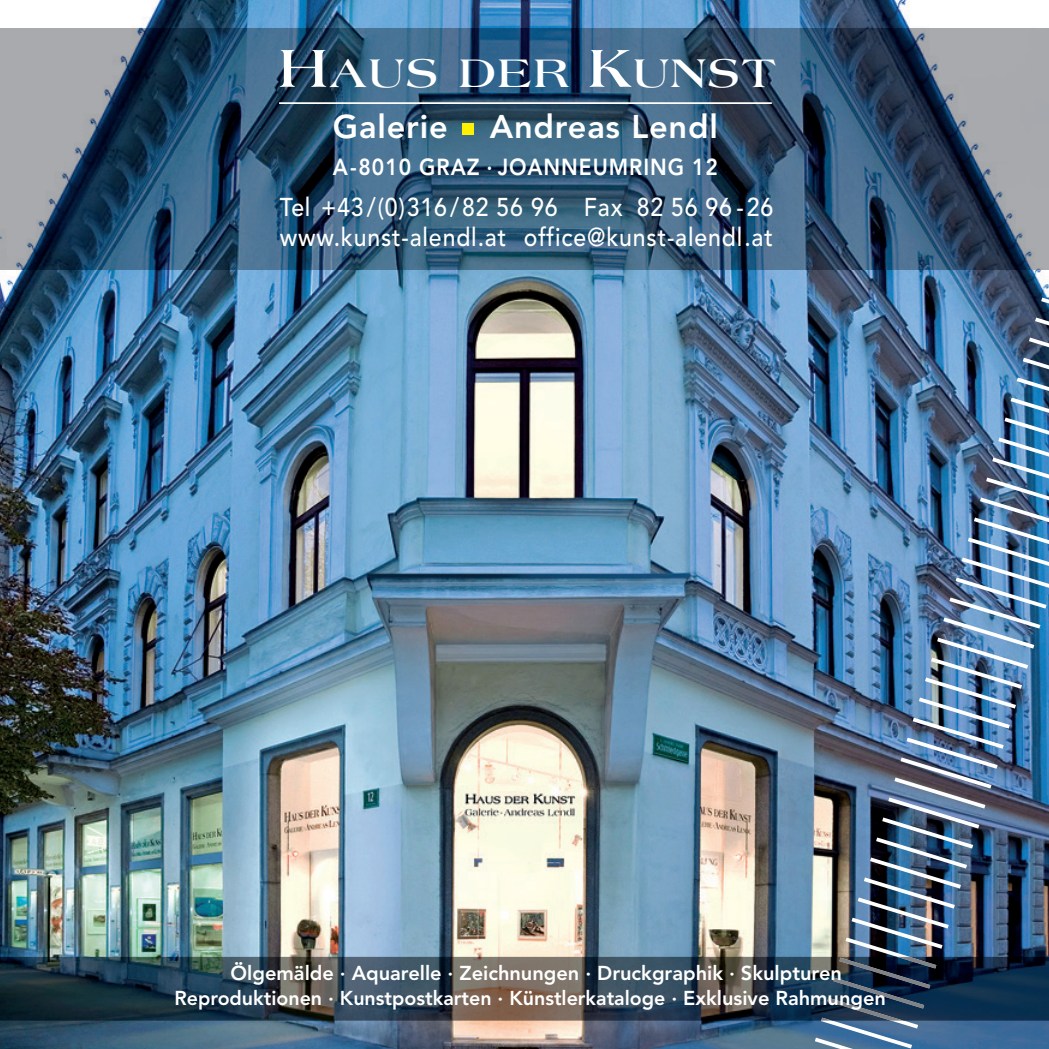
<style>
.page{position:relative;width:1049px;height:1049px;background:#fff}
.page>*{position:absolute;margin:0;border:0;box-sizing:border-box;transform-origin:0 0}
.t1{font:700 42.75px "Americana M";letter-spacing:.035em;color:#fff;scale:1.1 1}
.t2{font:800 32.5px "Avenir M";letter-spacing:.025em;color:#fff}
.t3{font:500 25.75px/29.8px "Avenir M";letter-spacing:.035em;color:#fff;scale:.9 1}
.t4{font:800 23px "Avenir M";letter-spacing:.045em;color:#fff;scale:.91 1}
.t5{font:800 20px/25px "Avenir M";color:#fff}
.s1{font-size:57.25px}
</style>
<div class="page">
<img style="left:0;top:0;width:1049px;height:1049px">
<img style="left:0;top:28px;width:1049px;height:241px">
<img style="left:0;top:957px;width:811px;height:63px">
<img style="left:811px;top:295px;width:238px;height:754px">
<hr style="left:279px;top:102px;width:493px;height:2px;background:#fff">
<div style="left:462px;top:123px;width:12px;height:11px;background:#fff101"></div>
<h1 class="t1" style="left:278px;top:58px;width:454px"><span class="s1">H</span>AUS DER <span class="s1">K</span>UNST</h1>
<h2 class="t2" style="left:333px;top:113px;width:386px">Galerie · Andreas Lendl</h2>
<p class="t4" style="left:333px;top:157px;width:425px">A-8010 GRAZ · JOANNEUMRING 12</p>
<p class="t3" style="left:280px;top:192px;width:550px">Tel +43/(0)316/82 56 96 Fax 82 56 96 -26 www.kunst-alendl.at office@kunst-alendl.at</p>
<p class="t5" style="left:174px;top:962px;width:713px;text-indent:56px">Ölgemälde · Aquarelle · Zeichnungen · Druckgraphik · Skulpturen<br>Reproduktionen · Kunstpostkarten · Künstlerkataloge · Exklusive Rahmungen</p>
</div>
